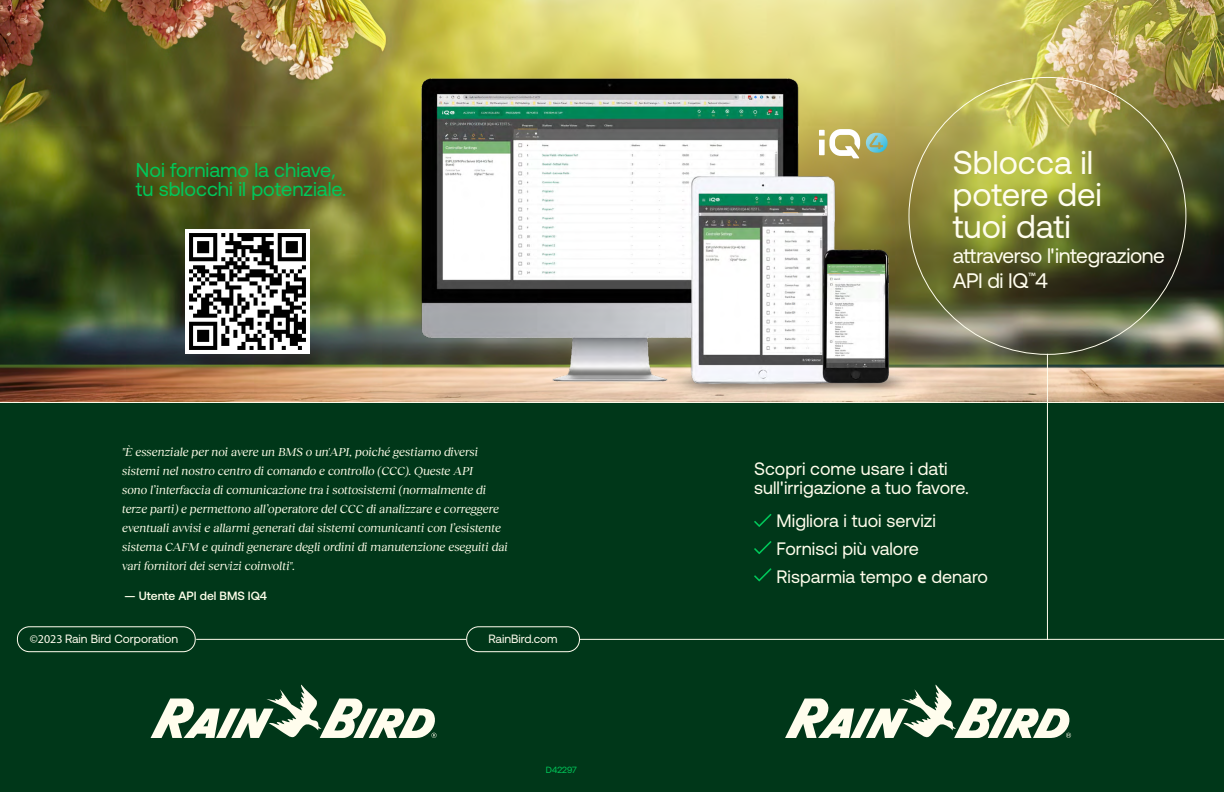
<style>
.page{position:relative;width:1224px;height:792px;background:#fff}
.page>*{position:absolute;margin:0;border:0;box-sizing:border-box;transform-origin:0 0}
.t1{font:33px/32px "Aeonik";color:#fffdee}
.t2{font:21px/25px "Aeonik";letter-spacing:-.02em;color:#fffdee}
.t3{font:20px/19px "Aeonik";color:#00c85a}
.t4{font:18px/28px "Aeonik";color:#fffdec}
.t5{font:italic 12px/19px "Reckless Neue TRIAL";color:#ffffeb}
.t6{font:12px "Aeonik";color:#fffdee}
.t7{font:500 12px "Aeonik";color:#ffffeb}
.t8{font:9px "Aeonik";color:#00c85a}
.s1{font-family:"Myriad Pro"}
.s2{font-family:"Myriad Pro";font-weight:600}
</style>
<div class="page">
<img style="left:0;top:0;width:1224px;height:402px">
<div style="left:613px;top:403px;width:611px;height:389px;background:#003719"></div>
<div style="left:0;top:403px;width:616px;height:389px;background:#003719"></div>
<img style="left:409px;top:42px;width:506px;height:360px">
<svg style="left:754px;top:514px;width:17px;height:13px"></svg>
<svg style="left:754px;top:541px;width:17px;height:13px"></svg>
<svg style="left:754px;top:568px;width:17px;height:13px"></svg>
<svg style="left:819px;top:129px;width:41px;height:29px"></svg>
<svg style="left:866px;top:133px;width:22px;height:20px"></svg>
<img style="left:185px;top:229px;width:124px;height:124px">
<svg style="left:785px;top:685px;width:286px;height:53px"></svg>
<svg style="left:151px;top:685px;width:286px;height:53px"></svg>
<hr style="left:1047px;top:354px;width:1px;height:286px;background:#fffdec">
<div style="left:466px;top:627px;width:114px;height:25px;border:1px solid #fffdee;border-radius:12px"></div>
<div style="left:17px;top:627px;width:178px;height:25px;border:1px solid #fffdee;border-radius:12px"></div>
<hr style="left:196px;top:639px;width:270px;height:1px;background:#fffdec">
<hr style="left:580px;top:639px;width:644px;height:1px;background:#fffdec">
<hr style="left:0;top:402px;width:1224px;height:1px;background:#fffdec">
<h3 class="t3" style="left:136px;top:161px;width:212px">Noi forniamo la chiave<span class="s1">, </span>tu sblocchi il potenziale.</h3>
<p class="t5" style="left:122px;top:442px;width:387px">"È essenziale per noi avere un BMS o un'API, poiché gestiamo diversi sistemi nel nostro centro di comando e controllo (CCC). Queste API<br>sono l’interfaccia di comunicazione tra i sottosistemi (normalmente di terze parti) e permettono all’operatore del CCC di analizzare e correggere eventuali avvisi e allarmi generati dai sistemi comunicanti con l’esistente sistema CAFM e quindi generare degli ordini di manutenzione eseguiti dai vari fornitori dei servizi coinvolti".</p>
<p class="t7" style="left:125px;top:589px;width:144px">— Utente API del BMS IQ4</p>
<p class="t6" style="left:30px;top:632px;width:150px"><span class="s1">©2023</span> Rain Bird Corporation</p>
<p class="t6" style="left:489px;top:632px;width:71px">RainBird.com</p>
<p class="t8" style="left:546px;top:765px;width:32px">D42297</p>
<h1 class="t1" style="left:953px;top:147px;width:151px">Sblocca il potere dei tuoi dati</h1>
<h2 class="t2" style="left:953px;top:244px;width:214px">attraverso l'integrazione<br>API di IQ<sup>™</sup>4</h2>
<h3 class="t4" style="left:754px;top:459px;width:216px;line-height:19px">Scopri come usare i dati sull'irrigazione a tuo favore.</h3>
<h3 class="t4" style="left:777px;top:506px;width:213px">Migliora i tuoi servizi<br>Fornisci più valore<br>Risparmia tempo <span class="s2">e</span> denaro</h3>
</div>
